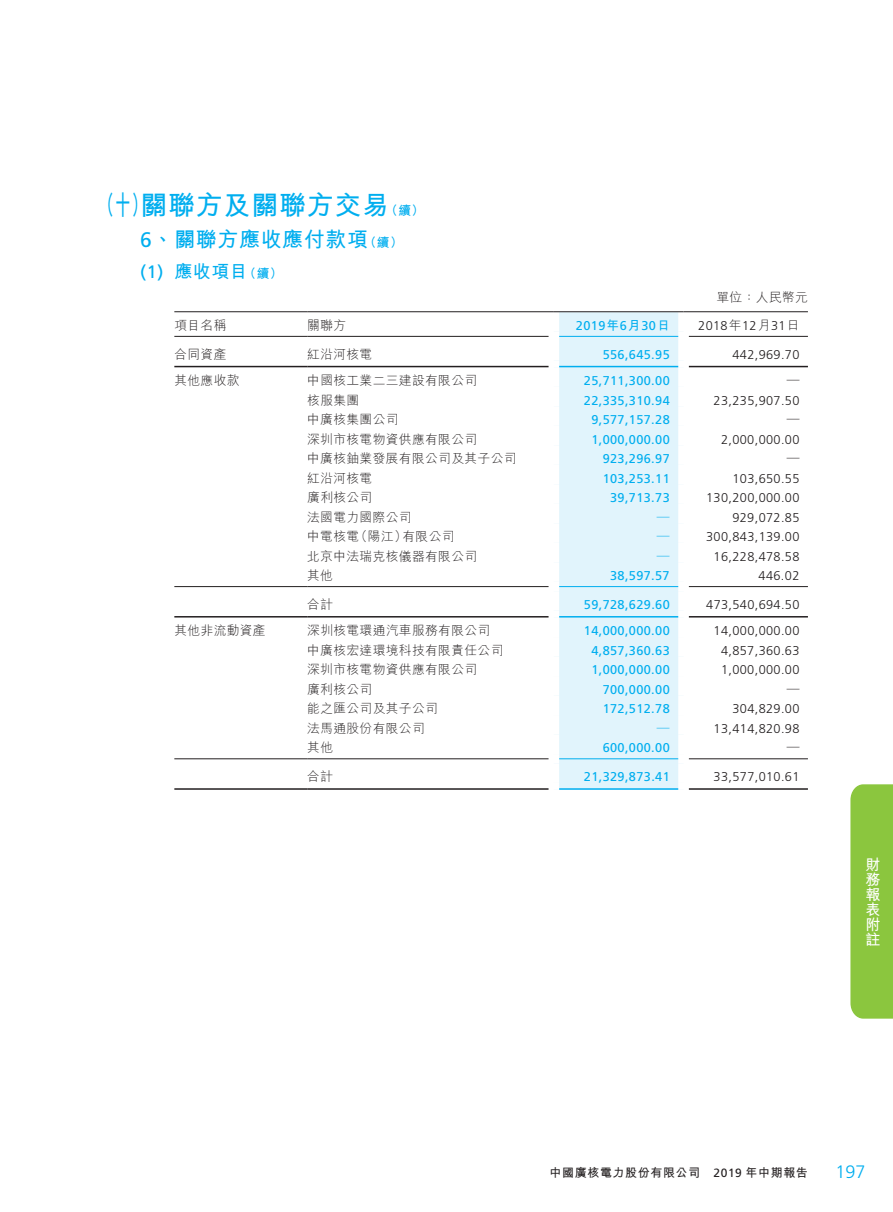
<style>
.page{position:relative;width:893px;height:1212px;background:#fff}
.page>*{position:absolute;margin:0;border:0;box-sizing:border-box;transform-origin:0 0}
.t1{font:700 27px "M Hei HK";letter-spacing:.03em;color:#00aeef;scale:.6 1}
.t2{font:700 21px "M Hei HK";letter-spacing:.03em;color:#00aeef}
.t3{font:700 18px "M Hei HK";color:#00aeef}
.t4{font:300 18px "Frutiger LT Std";color:#00aeef}
.t5{font:700 15px/15px "M Hei HK";color:#fff;text-align:justify}
.t6{font:300 12.75px "M Hei HK";letter-spacing:.03em;color:#231f20}
.t7{font:12.75px "Frutiger LT Std";letter-spacing:.03em;color:#00aeef}
.t8{font:300 12.75px "Frutiger LT Std";letter-spacing:.03em;color:#231f20}
.t9{font:700 12.75px "M Hei HK";color:#00aeef}
.t10{font:700 12px "M Hei HK";letter-spacing:.05em;color:#231f20}
.s1{font-size:12.75px}
.s2{font-family:"Frutiger LT Std";font-weight:400}
.s3{font-family:"M Hei HK";font-weight:700}
.s4{font-family:"M Hei HK"}
</style>
<div class="page">
<div style="left:850px;top:784px;width:43px;height:234px;background:#8bc63e"></div>
<div style="left:559px;top:312px;width:119px;height:476px;background:#e1f4fc"></div>
<hr style="left:174px;top:311px;width:133px;height:1px;background:#231f20">
<hr style="left:307px;top:311px;width:247px;height:1px;background:#231f20">
<hr style="left:554px;top:311px;width:130px;height:1px;background:#231f20">
<hr style="left:684px;top:311px;width:124px;height:1px;background:#231f20">
<hr style="left:174px;top:336px;width:133px;height:1px;background:#231f20">
<hr style="left:307px;top:336px;width:242px;height:1px;background:#231f20">
<hr style="left:559px;top:336px;width:119px;height:1px;background:#00aeef">
<hr style="left:689px;top:336px;width:119px;height:1px;background:#231f20">
<hr style="left:174px;top:366px;width:133px;height:1px;background:#231f20">
<hr style="left:307px;top:366px;width:242px;height:1px;background:#231f20">
<hr style="left:559px;top:366px;width:119px;height:1px;background:#00aeef">
<hr style="left:689px;top:366px;width:119px;height:1px;background:#231f20">
<hr style="left:174px;top:586px;width:133px;height:1px;background:#231f20">
<hr style="left:307px;top:586px;width:242px;height:1px;background:#231f20">
<hr style="left:559px;top:586px;width:119px;height:1px;background:#00aeef">
<hr style="left:689px;top:586px;width:119px;height:1px;background:#231f20">
<hr style="left:174px;top:616px;width:133px;height:1px;background:#231f20">
<hr style="left:307px;top:616px;width:242px;height:1px;background:#231f20">
<hr style="left:559px;top:616px;width:119px;height:1px;background:#00aeef">
<hr style="left:689px;top:616px;width:119px;height:1px;background:#231f20">
<hr style="left:174px;top:758px;width:133px;height:1px;background:#231f20">
<hr style="left:307px;top:758px;width:242px;height:1px;background:#231f20">
<hr style="left:559px;top:758px;width:119px;height:1px;background:#00aeef">
<hr style="left:689px;top:758px;width:119px;height:1px;background:#231f20">
<hr style="left:174px;top:788px;width:133px;height:2px;background:#231f20">
<hr style="left:307px;top:788px;width:242px;height:2px;background:#231f20">
<hr style="left:559px;top:788px;width:119px;height:2px;background:#00aeef">
<hr style="left:689px;top:788px;width:119px;height:2px;background:#231f20">
<h1 class="t1" style="left:98px;top:186px;width:545px">（十）關聯方及關聯方交易<span class="s1">（續）</span></h1>
<h2 class="t2" style="left:140px;top:224px;width:264px"><span class="s2">6</span>、關聯方應收應付款項<span class="s1">（續）</span></h2>
<h3 class="t3" style="left:140px;top:258px;width:144px"><span class="s2">(1)</span> 應收項目<span class="s1">（續）</span></h3>
<p class="t6" style="left:716px;top:288px;width:93px">單位：人民幣元</p>
<p class="t6" style="left:174px;top:316px;width:54px">項目名稱</p>
<p class="t6" style="left:307px;top:316px;width:40px">關聯方</p>
<p class="t7" style="left:576px;top:318px;width:95px">2019<span class="s3">年</span>6<span class="s3">月</span>30<span class="s3">日</span></p>
<p class="t8" style="left:698px;top:318px;width:103px">2018<span class="s4">年</span>12<span class="s4">月</span>31<span class="s4">日</span></p>
<p class="t6" style="left:174px;top:345px;width:54px">合同資產</p>
<p class="t6" style="left:307px;top:345px;width:67px">紅沿河核電</p>
<p class="t7" style="left:603px;top:347px;width:69px">556,645.95</p>
<p class="t8" style="left:732px;top:347px;width:69px">442,969.70</p>
<p class="t6" style="left:174px;top:372px;width:67px">其他應收款</p>
<p class="t6" style="left:307px;top:372px;width:172px">中國核工業二三建設有限公司</p>
<p class="t7" style="left:584px;top:373px;width:87px">25,711,300.00</p>
<p class="t6" style="left:787px;top:372px;width:14px">—</p>
<p class="t6" style="left:307px;top:391px;width:54px">核服集團</p>
<p class="t7" style="left:584px;top:393px;width:87px">22,335,310.94</p>
<p class="t8" style="left:714px;top:393px;width:87px">23,235,907.50</p>
<p class="t6" style="left:307px;top:411px;width:93px">中廣核集團公司</p>
<p class="t7" style="left:591px;top:412px;width:80px">9,577,157.28</p>
<p class="t6" style="left:787px;top:411px;width:14px">—</p>
<p class="t6" style="left:307px;top:430px;width:172px">深圳市核電物資供應有限公司</p>
<p class="t7" style="left:591px;top:432px;width:80px">1,000,000.00</p>
<p class="t8" style="left:721px;top:432px;width:80px">2,000,000.00</p>
<p class="t6" style="left:307px;top:449px;width:211px">中廣核鈾業發展有限公司及其子公司</p>
<p class="t7" style="left:603px;top:451px;width:69px">923,296.97</p>
<p class="t6" style="left:787px;top:449px;width:14px">—</p>
<p class="t6" style="left:307px;top:469px;width:67px">紅沿河核電</p>
<p class="t7" style="left:603px;top:471px;width:69px">103,253.11</p>
<p class="t8" style="left:732px;top:471px;width:69px">103,650.55</p>
<p class="t6" style="left:307px;top:488px;width:67px">廣利核公司</p>
<p class="t7" style="left:610px;top:490px;width:61px">39,713.73</p>
<p class="t8" style="left:706px;top:490px;width:95px">130,200,000.00</p>
<p class="t6" style="left:307px;top:508px;width:106px">法國電力國際公司</p>
<p class="t9" style="left:657px;top:508px;width:14px">—</p>
<p class="t8" style="left:732px;top:510px;width:69px">929,072.85</p>
<p class="t6" style="left:307px;top:527px;width:149px">中電核電（陽江）有限公司</p>
<p class="t9" style="left:657px;top:527px;width:14px">—</p>
<p class="t8" style="left:706px;top:529px;width:95px">300,843,139.00</p>
<p class="t6" style="left:307px;top:547px;width:172px">北京中法瑞克核儀器有限公司</p>
<p class="t9" style="left:657px;top:547px;width:14px">—</p>
<p class="t8" style="left:714px;top:549px;width:87px">16,228,478.58</p>
<p class="t6" style="left:307px;top:566px;width:27px">其他</p>
<p class="t7" style="left:610px;top:568px;width:61px">38,597.57</p>
<p class="t8" style="left:759px;top:568px;width:42px">446.02</p>
<p class="t6" style="left:307px;top:595px;width:27px">合計</p>
<p class="t7" style="left:584px;top:597px;width:87px">59,728,629.60</p>
<p class="t8" style="left:706px;top:597px;width:95px">473,540,694.50</p>
<p class="t6" style="left:174px;top:622px;width:93px">其他非流動資產</p>
<p class="t6" style="left:307px;top:622px;width:185px">深圳核電環通汽車服務有限公司</p>
<p class="t7" style="left:584px;top:623px;width:87px">14,000,000.00</p>
<p class="t8" style="left:714px;top:624px;width:87px">14,000,000.00</p>
<p class="t6" style="left:307px;top:641px;width:198px">中廣核宏達環境科技有限責任公司</p>
<p class="t7" style="left:591px;top:643px;width:80px">4,857,360.63</p>
<p class="t8" style="left:721px;top:643px;width:80px">4,857,360.63</p>
<p class="t6" style="left:307px;top:661px;width:172px">深圳市核電物資供應有限公司</p>
<p class="t7" style="left:591px;top:662px;width:80px">1,000,000.00</p>
<p class="t8" style="left:721px;top:663px;width:80px">1,000,000.00</p>
<p class="t6" style="left:307px;top:680px;width:67px">廣利核公司</p>
<p class="t7" style="left:603px;top:682px;width:69px">700,000.00</p>
<p class="t6" style="left:787px;top:680px;width:14px">—</p>
<p class="t6" style="left:307px;top:700px;width:132px">能之匯公司及其子公司</p>
<p class="t7" style="left:603px;top:701px;width:69px">172,512.78</p>
<p class="t8" style="left:732px;top:702px;width:69px">304,829.00</p>
<p class="t6" style="left:307px;top:719px;width:119px">法馬通股份有限公司</p>
<p class="t9" style="left:657px;top:719px;width:14px">—</p>
<p class="t8" style="left:714px;top:721px;width:87px">13,414,820.98</p>
<p class="t6" style="left:307px;top:739px;width:27px">其他</p>
<p class="t7" style="left:603px;top:740px;width:69px">600,000.00</p>
<p class="t6" style="left:787px;top:739px;width:14px">—</p>
<p class="t6" style="left:307px;top:768px;width:27px">合計</p>
<p class="t7" style="left:584px;top:769px;width:87px">21,329,873.41</p>
<p class="t8" style="left:714px;top:770px;width:87px">33,577,010.61</p>
<p class="t5" style="left:865px;top:856px;width:16px">財務報表附註</p>
<p class="t10" style="left:550px;top:1164px;width:260px">中國廣核電力股份有限公司 <span class="s2">2019</span> 年中期報告</p>
<h3 class="t4" style="left:835px;top:1161px;width:32px">197</h3>
</div>
